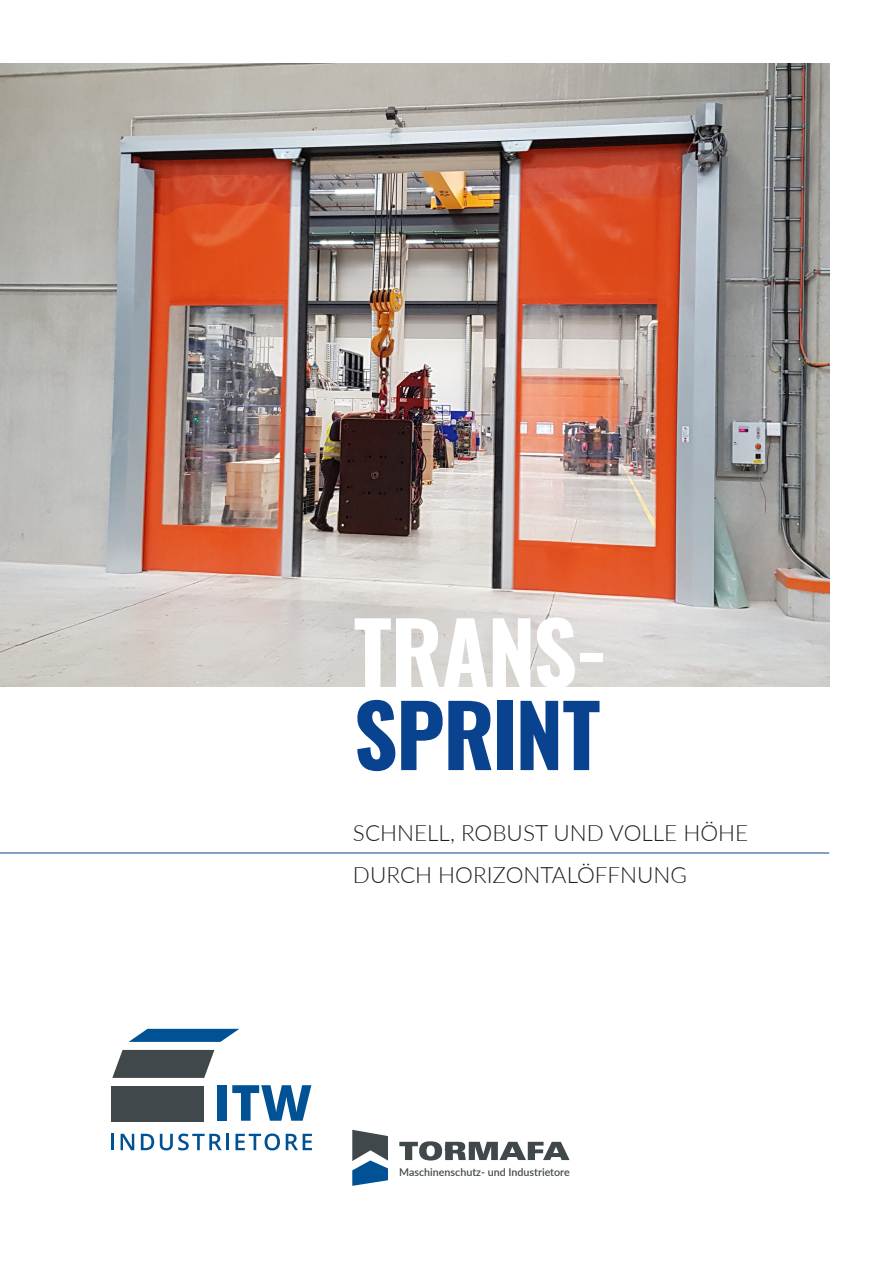
<style>
.page{position:relative;width:893px;height:1263px;background:#fff}
.page>*{position:absolute;margin:0;border:0;box-sizing:border-box;transform-origin:0 0}
.t1{font:700 85.5px "Oswald";letter-spacing:-.015em;color:#fff}
.t2{font:700 85.5px "Oswald";letter-spacing:-.02em;color:#09428e}
.t3{font:300 22.5px/42px "Lato";color:#231f20}
.t4{font:600 10.65px "Lato";color:#41484c}
</style>
<div class="page">
<hr style="left:0;top:853px;width:829px;height:1px;background:#09428e">
<img style="left:0;top:64px;width:829px;height:623px">
<div style="left:111px;top:1086px;width:93px;height:35px;background:#41484c"></div>
<svg style="left:112px;top:1050px;width:102px;height:28px;background:#545a5e"></svg>
<svg style="left:129px;top:1029px;width:110px;height:13px"></svg>
<div style="left:218px;top:1085px;width:9px;height:36px;background:#015294"></div>
<svg style="left:232px;top:1085px;width:79px;height:36px"></svg>
<hr style="left:111px;top:1134px;width:3px;height:16px;background:#015294">
<svg style="left:121px;top:1134px;width:13px;height:16px"></svg>
<svg style="left:141px;top:1134px;width:13px;height:16px"></svg>
<svg style="left:160px;top:1133px;width:62px;height:17px"></svg>
<hr style="left:226px;top:1134px;width:3px;height:16px;background:#015294">
<svg style="left:235px;top:1133px;width:45px;height:17px"></svg>
<svg style="left:286px;top:1134px;width:26px;height:16px"></svg>
<svg style="left:352px;top:1130px;width:36px;height:56px"></svg>
<svg style="left:399px;top:1141px;width:171px;height:19px"></svg>
<h1 class="t1" style="left:354px;top:577px;width:256px">TRANS-</h1>
<h1 class="t2" style="left:354px;top:659px;width:248px">SPRINT</h1>
<p class="t3" style="left:353px;top:811px;width:397px">SCHNELL, ROBUST UND VOLLE HÖHE<br>DURCH HORIZONTALÖFFNUNG</p>
<p class="t4" style="left:399px;top:1165px;width:172px">Maschinenschutz- und Industrietore</p>
</div>
